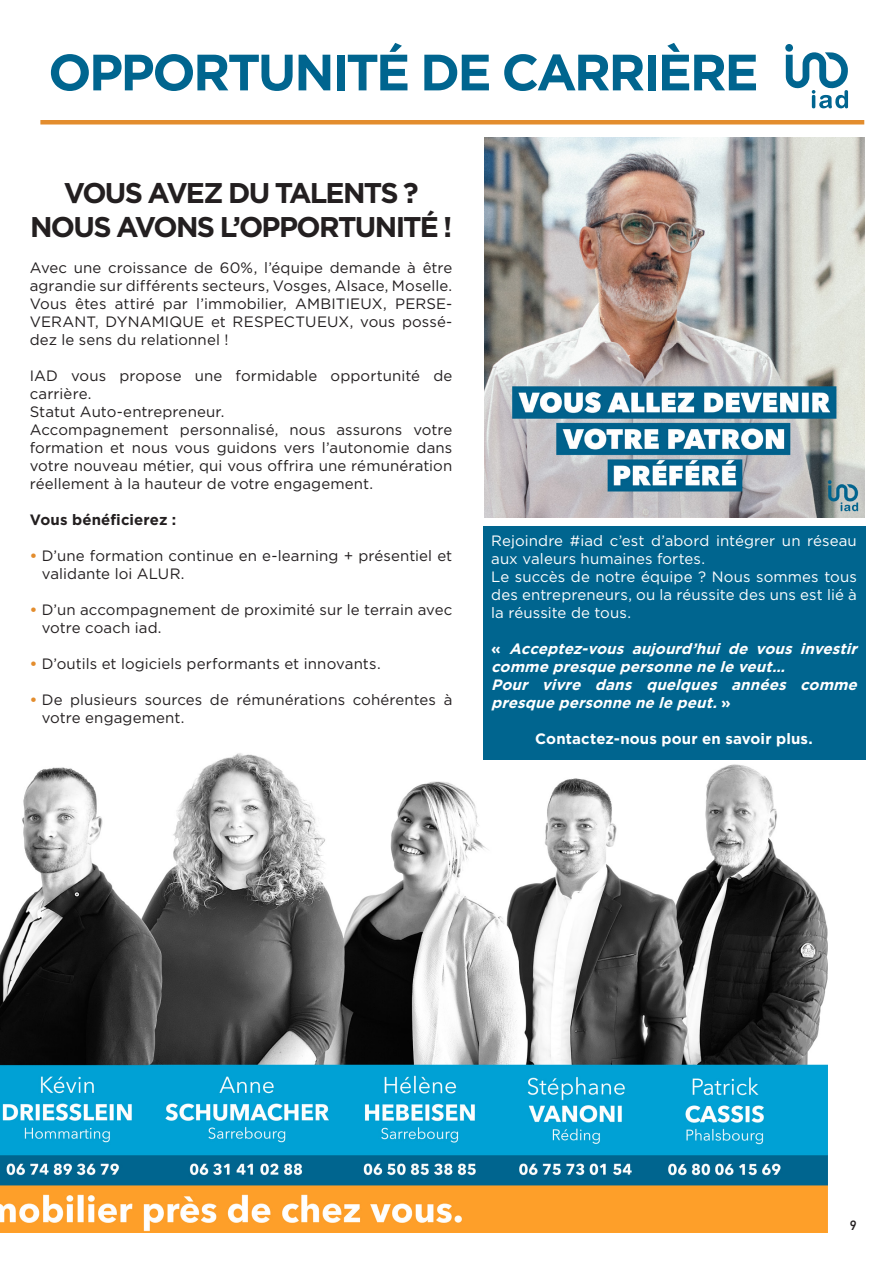
<style>
.page{position:relative;width:893px;height:1263px;background:#fff}
.page>*{position:absolute;margin:0;border:0;box-sizing:border-box;transform-origin:0 0}
.Body___Circle_1{font:700 51px "Gotham";letter-spacing:-.05em;color:#00658f}
.Body___Circle_1-2{font:700 28.5px "Gotham Pro";letter-spacing:-.06em;color:#231f20}
.Body___Circle_1-3{font:15px/18px "Gotham Pro";letter-spacing:.01em;color:#231f20}
.Body___Circle_1-4{font:15px/18px "Gotham Pro";letter-spacing:.01em;color:#fff}
.Body___Circle_1-5{font:italic 700 15px/18px "Gotham Pro";color:#fff}
.Body___Circle_1-6{font:700 15px "Gotham Pro";letter-spacing:.01em;color:#fff}
.Body___Circle_1-7{font:700 15px "Gotham Pro";letter-spacing:.01em;color:#231f20}
.t1{font:700 13.5px "DIN Alternate";color:#231f20}
.s1{font-weight:700;color:#e38d2e}
.s2{font-style:normal}
</style>
<div class="page">
<div style="left:785px;top:44px;width:8px;height:8px;background:#006590;border-radius:50%"></div>
<svg style="left:786px;top:50px;width:62px;height:59px"></svg>
<hr style="left:40px;top:120px;width:824px;height:4px;background:#e38d2e">
<img style="left:0;top:753px;width:827px;height:479px">
<img style="left:485px;top:138px;width:379px;height:379px">
<div style="left:483px;top:527px;width:382px;height:233px;background:#00658f"></div>
<p class="Body___Circle_1" style="left:48px;top:43px;width:712px">OPPORTUNITÉ DE CARRIÈRE</p>
<p class="Body___Circle_1-2" style="left:64px;top:176px;width:356px">VOUS AVEZ DU TALENTS ?</p>
<p class="Body___Circle_1-2" style="left:30px;top:211px;width:424px">NOUS AVONS L’OPPORTUNITÉ !</p>
<p class="Body___Circle_1-3" style="left:30px;top:259px;width:424px">Avec une croissance de 60%, l’équipe demande à être agrandie sur différents secteurs, Vosges, Alsace, Moselle.</p>
<p class="Body___Circle_1-3" style="left:30px;top:295px;width:424px;text-align:justify">Vous êtes attiré par l’immobilier, AMBITIEUX, PERSE-VERANT, DYNAMIQUE et RESPECTUEUX, vous possé&shy;dez le sens du relationnel !</p>
<p class="Body___Circle_1-3" style="left:30px;top:367px;width:424px">IAD vous propose une formidable opportunité de carrière.</p>
<p class="Body___Circle_1-3" style="left:30px;top:403px;width:196px">Statut Auto-entrepreneur.</p>
<p class="Body___Circle_1-3" style="left:30px;top:421px;width:424px;text-align:justify">Accompagnement personnalisé, nous assurons votre formation et nous vous guidons vers l’autonomie dans votre nouveau métier, qui vous offrira une rémunération réellement à la hauteur de votre engagement.</p>
<p class="Body___Circle_1-7" style="left:30px;top:511px;width:148px">Vous bénéficierez :</p>
<p class="Body___Circle_1-3" style="left:42px;top:547px;width:412px;text-indent:-12px"><span class="s1">•</span> D’une formation continue en e-learning + présentiel et validante loi ALUR.</p>
<p class="Body___Circle_1-3" style="left:42px;top:601px;width:412px;text-indent:-12px"><span class="s1">•</span> D’un accompagnement de proximité sur le terrain avec votre coach iad.</p>
<p class="Body___Circle_1-3" style="left:30px;top:655px;width:352px"><span class="s1">•</span> D’outils et logiciels performants et innovants.</p>
<p class="Body___Circle_1-3" style="left:42px;top:691px;width:412px;text-indent:-12px"><span class="s1">•</span> De plusieurs sources de rémunérations cohérentes à votre engagement.</p>
<p class="Body___Circle_1-4" style="left:491px;top:532px;width:367px">Rejoindre #iad c’est d’abord intégrer un réseau aux valeurs humaines fortes.</p>
<p class="Body___Circle_1-4" style="left:491px;top:568px;width:367px;text-align:justify">Le succès de notre équipe ? Nous sommes tous des entrepreneurs, ou la réussite des uns est lié à la réussite de tous.</p>
<p class="Body___Circle_1-5" style="left:491px;top:640px;width:372px"><span class="s2">«</span> Acceptez-vous aujourd’hui de vous investir comme presque personne ne le veut…</p>
<p class="Body___Circle_1-5" style="left:491px;top:676px;width:372px">Pour vivre dans quelques années comme presque personne ne le peut.<span class="s2">»</span></p>
<p class="Body___Circle_1-6" style="left:535px;top:730px;width:279px">Contactez-nous pour en savoir plus.</p>
<p class="t1" style="left:850px;top:1215px;width:8px">9</p>
</div>
